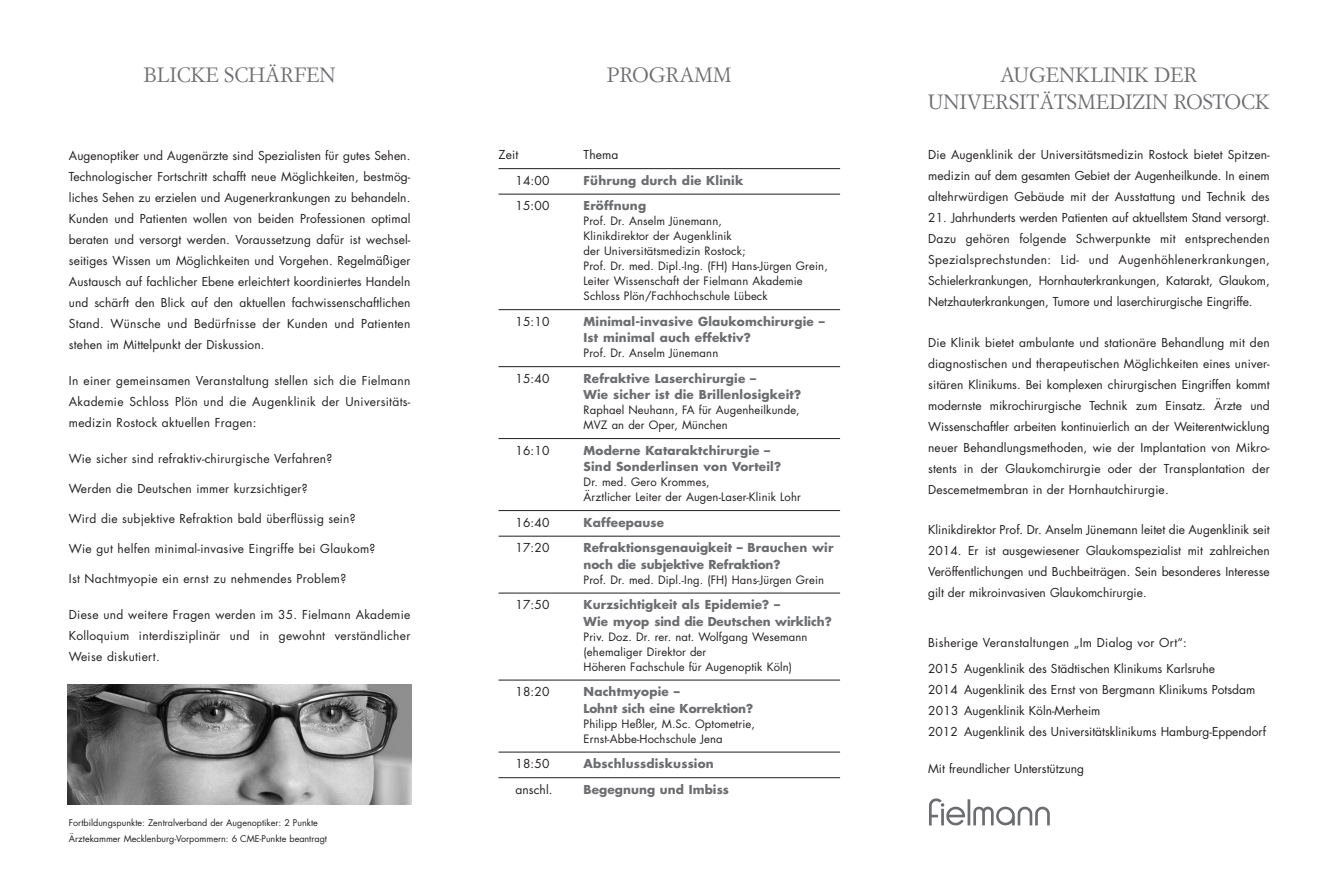
<style>
.page{position:relative;width:1340px;height:893px;background:#fff}
.page>*{position:absolute;margin:0;border:0;box-sizing:border-box;transform-origin:0 0}
.t1{font:21px/27px "Sh Garamond Simonc";letter-spacing:.025em;color:#6c6d70;text-align:center}
.t2{font:12px/21px "Futura";letter-spacing:.01em;color:#231f20;text-align:justify}
.t3{font:700 12px/16.5px "Futura";letter-spacing:.015em;color:#6c6d70}
.t4{font:700 12px/16.5px "Futura";letter-spacing:-.005em;color:#6c6d70}
.t5{font:11.25px/15px "Futura";letter-spacing:.01em;color:#231f20}
.t6{font:9px/16.5px "Futura";color:#231f20}
</style>
<div class="page">
<hr style="left:498px;top:168px;width:342px;height:1px;background:#231f20">
<hr style="left:498px;top:194px;width:342px;height:1px;background:#231f20">
<hr style="left:498px;top:309px;width:342px;height:1px;background:#231f20">
<hr style="left:498px;top:366px;width:342px;height:1px;background:#231f20">
<hr style="left:498px;top:438px;width:342px;height:1px;background:#231f20">
<hr style="left:498px;top:510px;width:342px;height:1px;background:#231f20">
<hr style="left:498px;top:536px;width:342px;height:1px;background:#231f20">
<hr style="left:498px;top:593px;width:342px;height:1px;background:#231f20">
<hr style="left:498px;top:680px;width:342px;height:1px;background:#231f20">
<hr style="left:498px;top:752px;width:342px;height:1px;background:#231f20">
<hr style="left:498px;top:777px;width:342px;height:1px;background:#231f20">
<img style="left:67px;top:684px;width:345px;height:120px">
<hr style="left:967px;top:799px;width:3px;height:26px;background:#6c6d70">
<svg style="left:973px;top:806px;width:76px;height:19px"></svg>
<svg style="left:929px;top:798px;width:36px;height:27px"></svg>
<h1 class="t1" style="left:144px;top:63px;width:193px">BLICKE SCHÄRFEN</h1>
<p class="t2" style="left:69px;top:146px;width:343px">Augenoptiker und Augenärzte sind Spezialisten für gutes Sehen.<br>Technologischer Fortschritt schafft neue Möglichkeiten, bestmög&shy;liches Sehen zu erzielen und Augenerkrankungen zu behandeln.<br>Kunden und Patienten wollen von beiden Professionen optimal beraten und versorgt werden. Voraussetzung dafür ist wechsel&shy;seitiges Wissen um Möglichkeiten und Vorgehen. Regelmäßiger Austausch auf fachlicher Ebene erleichtert koordiniertes Handeln und schärft den Blick auf den aktuellen fachwissenschaftlichen Stand. Wünsche und Bedürfnisse der Kunden und Patienten stehen im Mittelpunkt der Diskussion.</p>
<p class="t2" style="left:69px;top:371px;width:343px">In einer gemeinsamen Veranstaltung stellen sich die Fielmann Akademie Schloss Plön und die Augenklinik der Universitäts&shy;medizin Rostock aktuellen Fragen:</p>
<p class="t2" style="left:69px;top:449px;width:265px">Wie sicher sind refraktiv-chirurgische Verfahren?</p>
<p class="t2" style="left:69px;top:479px;width:240px">Werden die Deutschen immer kurzsichtiger?</p>
<p class="t2" style="left:69px;top:509px;width:288px">Wird die subjektive Refraktion bald überflüssig sein?</p>
<p class="t2" style="left:69px;top:539px;width:308px">Wie gut helfen minimal-invasive Eingriffe bei Glaukom?</p>
<p class="t2" style="left:69px;top:569px;width:279px">Ist Nachtmyopie ein ernst zu nehmendes Problem?</p>
<p class="t2" style="left:69px;top:605px;width:343px">Diese und weitere Fragen werden im 35. Fielmann Akademie Kolloquium interdisziplinär und in gewohnt verständlicher Weise diskutiert.</p>
<p class="t6" style="left:69px;top:815px;width:260px">Fortbildungspunkte: Zentralverband der Augenoptiker: 2 Punkte<br>Ärztekammer Mecklenburg-Vorpommern: 6 CME-Punkte beantragt</p>
<h1 class="t1" style="left:607px;top:63px;width:126px">PROGRAMM</h1>
<p class="t2" style="left:498px;top:145px;width:21px">Zeit</p>
<p class="t2" style="left:583px;top:145px;width:36px">Thema</p>
<p class="t2" style="left:515px;top:171px;width:35px">14:00</p>
<p class="t3" style="left:583px;top:173px;width:161px">Führung durch die Klinik</p>
<p class="t2" style="left:515px;top:196px;width:35px">15:00</p>
<p class="t3" style="left:583px;top:199px;width:64px">Eröffnung</p>
<p class="t5" style="left:583px;top:215px;width:246px">Prof. Dr. Anselm Jünemann,<br>Klinikdirektor der Augenklinik<br>der Universitätsmedizin Rostock;<br>Prof. Dr. med. Dipl.-Ing. (FH) Hans-Jürgen Grein, Leiter Wissenschaft der Fielmann Akademie Schloss Plön/Fachhochschule Lübeck</p>
<p class="t2" style="left:515px;top:312px;width:35px">15:10</p>
<p class="t3" style="left:583px;top:314px;width:243px">Minimal-invasive Glaukomchirurgie –<br>Ist minimal auch effektiv?</p>
<p class="t5" style="left:583px;top:347px;width:136px">Prof. Dr. Anselm Jünemann</p>
<p class="t2" style="left:515px;top:369px;width:35px">15:40</p>
<p class="t3" style="left:583px;top:371px;width:219px">Refraktive Laserchirurgie –<br>Wie sicher ist die Brillenlosigkeit?</p>
<p class="t5" style="left:583px;top:404px;width:218px">Raphael Neuhann, FA für Augenheilkunde,<br>MVZ an der Oper, München</p>
<p class="t2" style="left:515px;top:441px;width:35px">16:10</p>
<p class="t3" style="left:583px;top:443px;width:199px">Moderne Kataraktchirurgie –<br>Sind Sonderlinsen von Vorteil?</p>
<p class="t5" style="left:583px;top:476px;width:219px">Dr. med. Gero Krommes,<br>Ärztlicher Leiter der Augen-Laser-Klinik Lohr</p>
<p class="t2" style="left:515px;top:513px;width:35px">16:40</p>
<p class="t3" style="left:583px;top:515px;width:82px">Kaffeepause</p>
<p class="t2" style="left:515px;top:538px;width:35px">17:20</p>
<p class="t3" style="left:583px;top:541px;width:251px">Refraktionsgenauigkeit – Brauchen wir noch die subjektive Refraktion?</p>
<p class="t5" style="left:583px;top:573px;width:242px">Prof. Dr. med. Dipl.-Ing. (FH) Hans-Jürgen Grein</p>
<p class="t2" style="left:515px;top:595px;width:35px">17:50</p>
<p class="t3" style="left:583px;top:598px;width:250px">Kurzsichtigkeit als Epidemie? –<br>Wie myop sind die Deutschen wirklich?</p>
<p class="t5" style="left:583px;top:630px;width:225px">Priv. Doz. Dr. rer. nat. Wolfgang Wesemann (ehemaliger Direktor der<br>Höheren Fachschule für Augenoptik Köln)</p>
<p class="t2" style="left:515px;top:682px;width:35px">18:20</p>
<p class="t4" style="left:583px;top:685px;width:171px">Nachtmyopie –<br>Lohnt sich eine Korrektion?</p>
<p class="t5" style="left:583px;top:717px;width:173px">Philipp Heßler, M.Sc. Optometrie,<br>Ernst-Abbe-Hochschule Jena</p>
<p class="t2" style="left:515px;top:754px;width:35px">18:50</p>
<p class="t3" style="left:583px;top:757px;width:132px">Abschlussdiskussion</p>
<p class="t2" style="left:515px;top:780px;width:38px">anschl.</p>
<p class="t3" style="left:583px;top:782px;width:147px">Begegnung und Imbiss</p>
<h1 class="t1" style="left:928px;top:63px;width:343px">AUGENKLINIK DER<br>UNIVERSITÄTSMEDIZIN ROSTOCK</h1>
<p class="t2" style="left:928px;top:145px;width:343px">Die Augenklinik der Universitätsmedizin Rostock bietet Spitzen&shy;medizin auf dem gesamten Gebiet der Augenheilkunde. In einem altehrwürdigen Gebäude mit der Ausstattung und Technik des</p>
<p class="t2" style="left:928px;top:208px;width:343px">21. Jahrhunderts werden Patienten auf aktuellstem Stand versorgt.<br>Dazu gehören folgende Schwerpunkte mit entsprechenden Spezialsprechstunden: Lid- und Augenhöhlenerkrankungen, Schielerkrankungen, Hornhauterkrankungen, Katarakt, Glaukom, Netzhauterkrankungen, Tumore und laserchirurgische Eingriffe.</p>
<p class="t2" style="left:928px;top:333px;width:343px">Die Klinik bietet ambulante und stationäre Behandlung mit den diagnostischen und therapeutischen Möglichkeiten eines univer&shy;sitären Klinikums. Bei komplexen chirurgischen Eingriffen kommt modernste mikrochirurgische Technik zum Einsatz. Ärzte und Wissenschaftler arbeiten kontinuierlich an der Weiterentwicklung neuer Behandlungsmethoden, wie der Implantation von Mikro&shy;stents in der Glaukomchirurgie oder der Transplantation der Descemetmembran in der Hornhautchirurgie.</p>
<p class="t2" style="left:928px;top:520px;width:343px">Klinikdirektor Prof. Dr. Anselm Jünemann leitet die Augenklinik seit 2014. Er ist ausgewiesener Glaukomspezialist mit zahlreichen Veröffentlichungen und Buchbeiträgen. Sein besonderes Interesse gilt der mikroinvasiven Glaukomchirurgie.</p>
<p class="t2" style="left:928px;top:631px;width:288px;line-height:25.2px">Bisherige Veranstaltungen „Im Dialog vor Ort“:<br>2015 Augenklinik des Städtischen Klinikums Karlsruhe</p>
<p class="t2" style="left:928px;top:680px;width:339px;text-align:left">2014 Augenklinik des Ernst von Bergmann Klinikums Potsdam<br>2013 Augenklinik Köln-Merheim<br>2012 Augenklinik des Universitätsklinikums Hamburg-Eppendorf</p>
<p class="t2" style="left:928px;top:759px;width:158px">Mit freundlicher Unterstützung</p>
</div>
